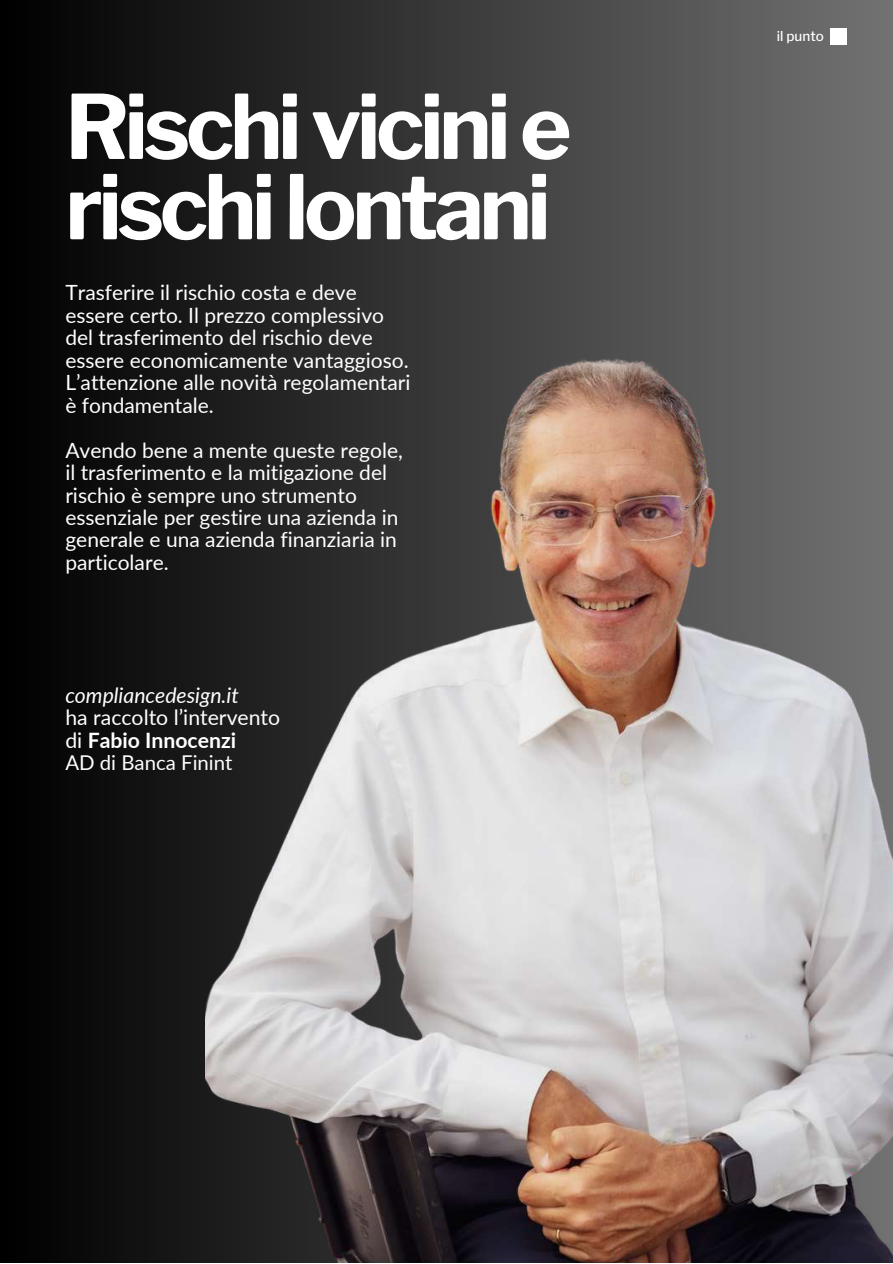
<style>
.page{position:relative;width:893px;height:1264px;background:#fff}
.page>*{position:absolute;margin:0;border:0;box-sizing:border-box;transform-origin:0 0}
.t1{font:700 88.05px/80.2px "Libre Franklin";letter-spacing:-.05em;color:#fff}
.t2{font:21.15px/22.8px "Lato";color:#fff}
.t3{font:italic 21.15px "Lato";color:#fff}
.t4{font:21px/22.5px "Lato";color:#fff}
.t5{font:20.4px "Lato";color:#fff}
.t6{font:500 13.5px "Libre Franklin";color:#fff}
.s1{font-weight:700}
</style>
<div class="page">
<div style="left:0;top:0;width:892px;height:1262px;background:linear-gradient(to right,#000,#727272)"></div>
<img style="left:206px;top:262px;width:686px;height:1000px">
<div style="left:830px;top:28px;width:16px;height:16px;background:#fff"></div>
<h1 class="t1" style="left:65px;top:87px;width:507px">Rischi vicini e rischi lontani</h1>
<p class="t4" style="left:65px;top:281px;width:347px">Trasferire il rischio costa e deve essere certo. Il prezzo complessivo del trasferimento del rischio deve essere economicamente vantaggioso.<br>L’attenzione alle novità regolamentari è fondamentale.</p>
<p class="t4" style="left:65px;top:438px;width:339px">Avendo bene a mente queste regole, il trasferimento e la mitigazione del rischio è sempre uno strumento essenziale per gestire una azienda in generale e una azienda finanziaria in particolare.</p>
<p class="t3" style="left:65px;top:681px;width:175px">compliancedesign.it</p>
<p class="t2" style="left:65px;top:706px;width:216px">ha raccolto l’intervento di <span class="s1">Fabio Innocenzi</span></p>
<p class="t5" style="left:65px;top:749px;width:169px">AD di Banca Finint</p>
<p class="t6" style="left:776px;top:28px;width:48px">il punto</p>
</div>
